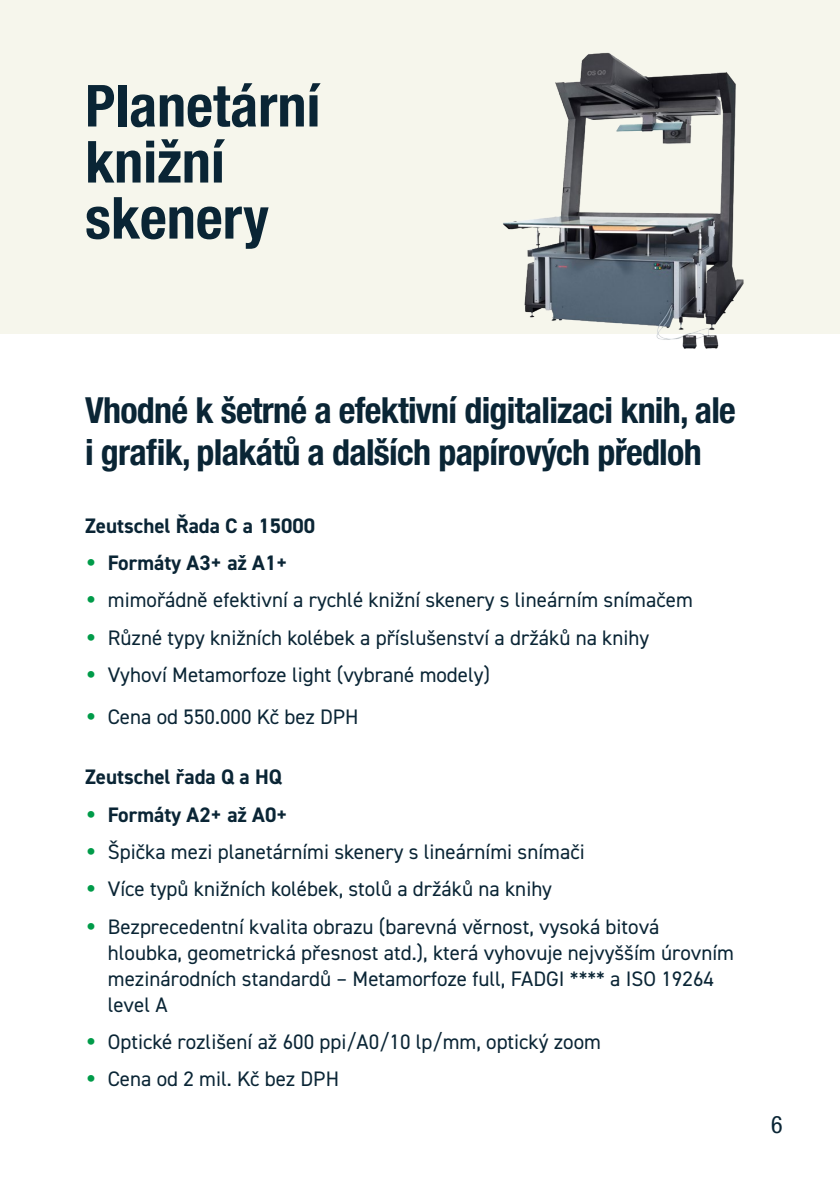
<style>
.page{position:relative;width:840px;height:1191px;background:#fff}
.page>*{position:absolute;margin:0;border:0;box-sizing:border-box;transform-origin:0 0}
.t1{font:700 condensed 58px/56px "Helvetica Neue LT Pro";color:#0a2535}
.t2{font:700 condensed 36px/42px "Helvetica Neue LT Pro";letter-spacing:-.02em;color:#0a2535}
.t3{font:condensed 24px "Helvetica Neue LT Pro";color:#0a2535}
.t4{font:21px/26px "DIN2014";color:#0a2535}
.t5{font:700 21px "DIN2014";color:#0a2535}
.s1{font-weight:400;font-size:40px;color:#009b49}
.s2{font-size:40px;color:#009b49}
</style>
<div class="page">
<div style="left:0;top:0;width:839px;height:333px;background:#f6f6ec"></div>
<img style="left:437px;top:52px;width:402px;height:297px">
<h1 class="t1" style="left:85px;top:77px;width:237px">Planetární knižní skenery</h1>
<h2 class="t2" style="left:85px;top:388px;width:652px">Vhodné k šetrné a efektivní digitalizaci knih, ale i grafik, plakátů a dalších papírových předloh</h2>
<p class="t5" style="left:85px;top:511px;width:231px">Zeutschel Řada C a 15000</p>
<p class="t5" style="left:85px;top:549px;width:204px"><span class="s1">•</span> Formáty A3+ až A1+</p>
<p class="t4" style="left:85px;top:587px;width:609px"><span class="s2">•</span> mimořádně efektivní a rychlé knižní skenery s lineárním snímačem</p>
<p class="t4" style="left:85px;top:624px;width:565px"><span class="s2">•</span> Různé typy knižních kolébek a příslušenství a držáků na knihy</p>
<p class="t4" style="left:85px;top:661px;width:406px"><span class="s2">•</span> Vyhoví Metamorfoze light (vybrané modely)</p>
<p class="t4" style="left:85px;top:703px;width:275px"><span class="s2">•</span> Cena od 550.000 Kč bez DPH</p>
<p class="t5" style="left:85px;top:763px;width:198px">Zeutschel řada Q a HQ</p>
<p class="t5" style="left:85px;top:800px;width:204px"><span class="s1">•</span> Formáty A2+ až A0+</p>
<p class="t4" style="left:85px;top:838px;width:501px"><span class="s2">•</span> Špička mezi planetárními skenery s lineárními snímači</p>
<p class="t4" style="left:85px;top:875px;width:468px"><span class="s2">•</span> Více typů knižních kolébek, stolů a držáků na knihy</p>
<p class="t4" style="left:108px;top:913px;width:627px;text-indent:-23px"><span class="s2">•</span> Bezprecedentní kvalita obrazu (barevná věrnost, vysoká bitová hloubka, geometrická přesnost atd.), která vyhovuje nejvyšším úrovním mezinárodních standardů – Metamorfoze full, FADGI **** a ISO 19264 level A</p>
<p class="t4" style="left:85px;top:1028px;width:517px"><span class="s2">•</span> Optické rozlišení až 600 ppi/A0/10 lp/mm, optický zoom</p>
<p class="t4" style="left:85px;top:1065px;width:255px"><span class="s2">•</span> Cena od 2 mil. Kč bez DPH</p>
<p class="t3" style="left:770px;top:1110px;width:13px">6</p>
</div>
